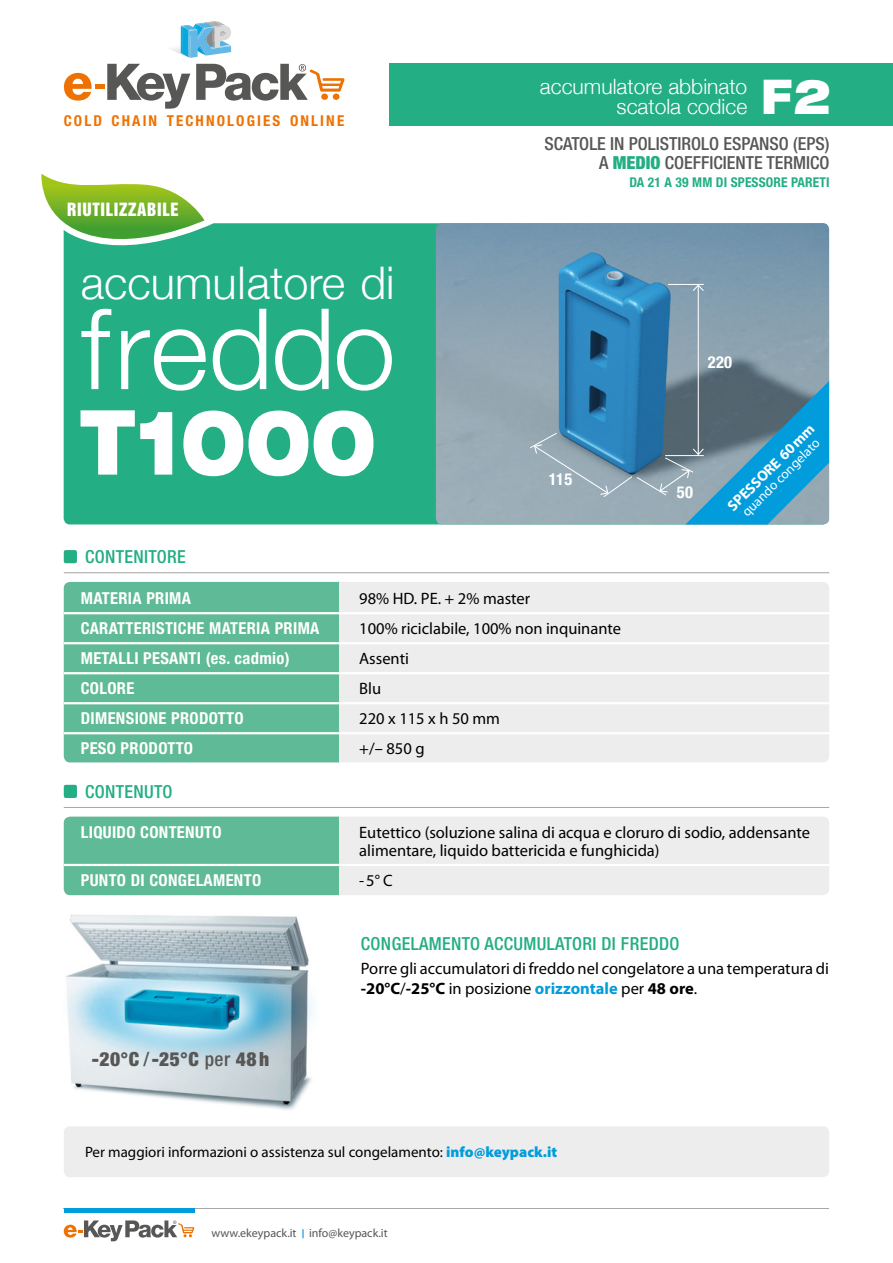
<style>
.page{position:relative;width:893px;height:1263px;background:#fff}
.page>*{position:absolute;margin:0;border:0;box-sizing:border-box;transform-origin:0 0}
.tabella{font:300 112.5px "Helvetica Neue";color:#fff}
.titoli{font:900 expanded 90px "Helvetica Neue";color:#fff;scale:.75 1}
.titoli-2{font:900 expanded 48px "Helvetica Neue";color:#fff;scale:.8 1}
.tabella-2{font:300 45px "Helvetica Neue";color:#fff}
.tabella-3{font:300 21px/20.1px "Helvetica Neue";color:#fff;text-align:right}
.t1{font:900 condensed 19.5px "Helvetica Neue";letter-spacing:.02em;color:#575756}
.t2{font:500 condensed 18px "Helvetica Neue";color:#575756}
.sottotitolo_note{font:500 condensed 18px "Helvetica Neue";letter-spacing:.02em;color:#23ae84}
.titoli_2{font:500 condensed 18px "Helvetica Neue";letter-spacing:.02em;color:#23ae84}
.testo{font:16.65px "Helvetica Inserat";letter-spacing:.04em;color:#fff}
.tabella-4{font:16.5px/17.2px "Myriad Pro";color:#000}
.tabella-5{font:700 condensed 16.5px "Helvetica Neue";letter-spacing:.02em;color:#fff}
.testo-2{font:16.5px/19.8px "Myriad Pro";color:#000}
.sottotitolo{font:700 condensed 16.5px "Helvetica Neue";letter-spacing:.02em;color:#fff}
.t3{font:15px "Myriad Pro";color:#000}
.tabella-6{font:700 condensed 15px "Helvetica Neue";letter-spacing:.14em;color:#ee7203}
.testo-3{font:700 15px "Myriad Pro";color:#fff}
.t4{font:700 condensed 13.5px "Helvetica Neue";letter-spacing:.01em;color:#23ae84}
.testo-4{font:13.5px "Myriad Pro";color:#fff}
.t5{font:12px "Myriad Pro";color:#575756}
.s1{font-weight:900;color:#23ae84}
.s2{font-weight:500}
.s3{font-weight:700}
.s4{font-weight:700;color:#009cdc}
.s5{font-weight:900;color:#009cdc}
.s6{font-weight:900;font-size:9px;color:#009cdc}
</style>
<div class="page">
<hr style="left:64px;top:1208px;width:765px;height:1px;background:#a8a8a7">
<div style="left:64px;top:1208px;width:130px;height:5px;background:#009cdc"></div>
<svg style="left:64px;top:1220px;width:131px;height:21px"></svg>
<div style="left:64px;top:1126px;width:765px;height:51px;background:#ededed;border-radius:6px"></div>
<div style="left:64px;top:582px;width:765px;height:180px;background:#ededed;border-radius:6px"></div>
<div style="left:64px;top:817px;width:765px;height:78px;background:#ededed;border-radius:6px"></div>
<div style="left:64px;top:582px;width:274px;height:180px;background:#5eba97"></div>
<div style="left:64px;top:817px;width:274px;height:78px;background:#5eba97"></div>
<div style="left:389px;top:64px;width:504px;height:62px;background:#23ae84"></div>
<svg style="left:64px;top:64px;width:126px;height:45px"></svg>
<svg style="left:196px;top:64px;width:149px;height:37px"></svg>
<svg style="left:171px;top:21px;width:60px;height:37px"></svg>
<img style="left:66px;top:914px;width:246px;height:196px">
<div style="left:64px;top:223px;width:765px;height:301px;background:#23ae84;border-radius:6px"></div>
<img style="left:436px;top:223px;width:393px;height:301px">
<hr style="left:64px;top:612px;width:765px;height:2px;background:#fff">
<hr style="left:64px;top:642px;width:765px;height:2px;background:#fff">
<hr style="left:64px;top:672px;width:765px;height:2px;background:#fff">
<hr style="left:64px;top:702px;width:765px;height:2px;background:#fff">
<hr style="left:64px;top:732px;width:765px;height:2px;background:#fff">
<hr style="left:64px;top:864px;width:765px;height:2px;background:#fff">
<svg style="left:41px;top:174px;width:174px;height:94px"></svg>
<div style="left:64px;top:550px;width:13px;height:13px;background:#23ae84;border-radius:2px"></div>
<div style="left:64px;top:785px;width:13px;height:13px;background:#23ae84;border-radius:2px"></div>
<hr style="left:64px;top:572px;width:765px;height:1px;background:#a8a8a7">
<hr style="left:64px;top:807px;width:765px;height:1px;background:#a8a8a7">
<hr style="left:668px;top:284px;width:36px;height:1px;background:#fff">
<hr style="left:698px;top:285px;width:1px;height:169px;background:#fff">
<svg style="left:692px;top:284px;width:13px;height:8px"></svg>
<svg style="left:529px;top:381px;width:300px;height:143px;background:#578fac"></svg>
<p class="tabella-6" style="left:64px;top:112px;width:282px">COLD CHAIN TECHNOLOGIES ONLINE</p>
<p class="testo" style="left:67px;top:200px;width:113px">RIUTILIZZABILE</p>
<p class="tabella-2" style="left:81px;top:256px;width:315px">accumulatore di</p>
<p class="tabella" style="left:81px;top:280px;width:316px">freddo</p>
<p class="titoli" style="left:81px;top:384px;width:395px">T1000</p>
<p class="titoli_2" style="left:85px;top:546px;width:102px">CONTENITORE</p>
<p class="tabella-3" style="left:540px;top:76px;width:209px">accumulatore abbinato scatola codice</p>
<p class="titoli-2" style="left:761px;top:66px;width:89px">F2</p>
<p class="t2" style="left:544px;top:132px;width:287px">SCATOLE IN POLISTIROLO ESPANSO (EPS)</p>
<p class="t2" style="left:599px;top:152px;width:232px">A <span class="s1">MEDIO</span> COEFFICIENTE TERMICO</p>
<p class="t4" style="left:629px;top:174px;width:202px">DA 21 A 39 MM DI SPESSORE PARETI</p>
<p class="sottotitolo" style="left:549px;top:469px;width:25px">115</p>
<p class="sottotitolo" style="left:708px;top:352px;width:26px">220</p>
<p class="sottotitolo" style="left:677px;top:482px;width:18px">50</p>
<p class="testo-3" style="left:724px;top:503px;width:117px;rotate:-45deg">SPESSORE 60mm</p>
<p class="testo-4" style="left:739px;top:509px;width:105px;rotate:-45deg">quando congelato</p>
<p class="tabella-5" style="left:81px;top:588px;width:112px">MATERIA PRIMA</p>
<p class="tabella-4" style="left:359px;top:590px;width:172px">98% HD. PE. + 2% master</p>
<p class="tabella-5" style="left:81px;top:618px;width:240px">CARATTERISTICHE MATERIA PRIMA</p>
<p class="tabella-4" style="left:359px;top:620px;width:263px">100% riciclabile, 100% non inquinante</p>
<p class="tabella-5" style="left:81px;top:648px;width:210px">METALLI PESANTI (es. cadmio)</p>
<p class="tabella-4" style="left:359px;top:650px;width:51px">Assenti</p>
<p class="tabella-5" style="left:81px;top:678px;width:55px">COLORE</p>
<p class="tabella-4" style="left:359px;top:680px;width:23px">Blu</p>
<p class="tabella-5" style="left:81px;top:708px;width:164px">DIMENSIONE PRODOTTO</p>
<p class="tabella-4" style="left:359px;top:710px;width:142px">220 x 115 x h 50 mm</p>
<p class="tabella-5" style="left:81px;top:738px;width:114px">PESO PRODOTTO</p>
<p class="tabella-4" style="left:359px;top:740px;width:67px">+/-- 850 g</p>
<p class="titoli_2" style="left:85px;top:781px;width:89px">CONTENUTO</p>
<p class="tabella-5" style="left:81px;top:822px;width:142px">LIQUIDO CONTENUTO</p>
<p class="tabella-4" style="left:359px;top:825px;width:452px">Eutettico (soluzione salina di acqua e cloruro di sodio, addensante alimentare, liquido battericida e funghicida)</p>
<p class="tabella-5" style="left:81px;top:870px;width:182px">PUNTO DI CONGELAMENTO</p>
<p class="tabella-4" style="left:359px;top:872px;width:35px">- 5°C</p>
<p class="t1" style="left:92px;top:1047px;width:179px">-20°C <span class="s2">/</span>-25°C <span class="s2">per</span> 48h</p>
<p class="sottotitolo_note" style="left:361px;top:933px;width:320px">CONGELAMENTO ACCUMULATORI DI FREDDO</p>
<p class="testo-2" style="left:361px;top:959px;width:470px">Porre gli accumulatori di freddo nel congelatore a una temperatura di <span class="s3">-20°C</span>/<span class="s3">-25°C</span> in posizione <span class="s4">orizzontale</span> per <span class="s3">48 ore</span>.</p>
<p class="t3" style="left:85px;top:1143px;width:474px">Per maggiori informazioni o assistenza sul congelamento: <span class="s5">info@keypack.it</span></p>
<p class="t5" style="left:211px;top:1226px;width:178px">www.ekeypack.it <span class="s6">|</span> info@keypack.it</p>
</div>
